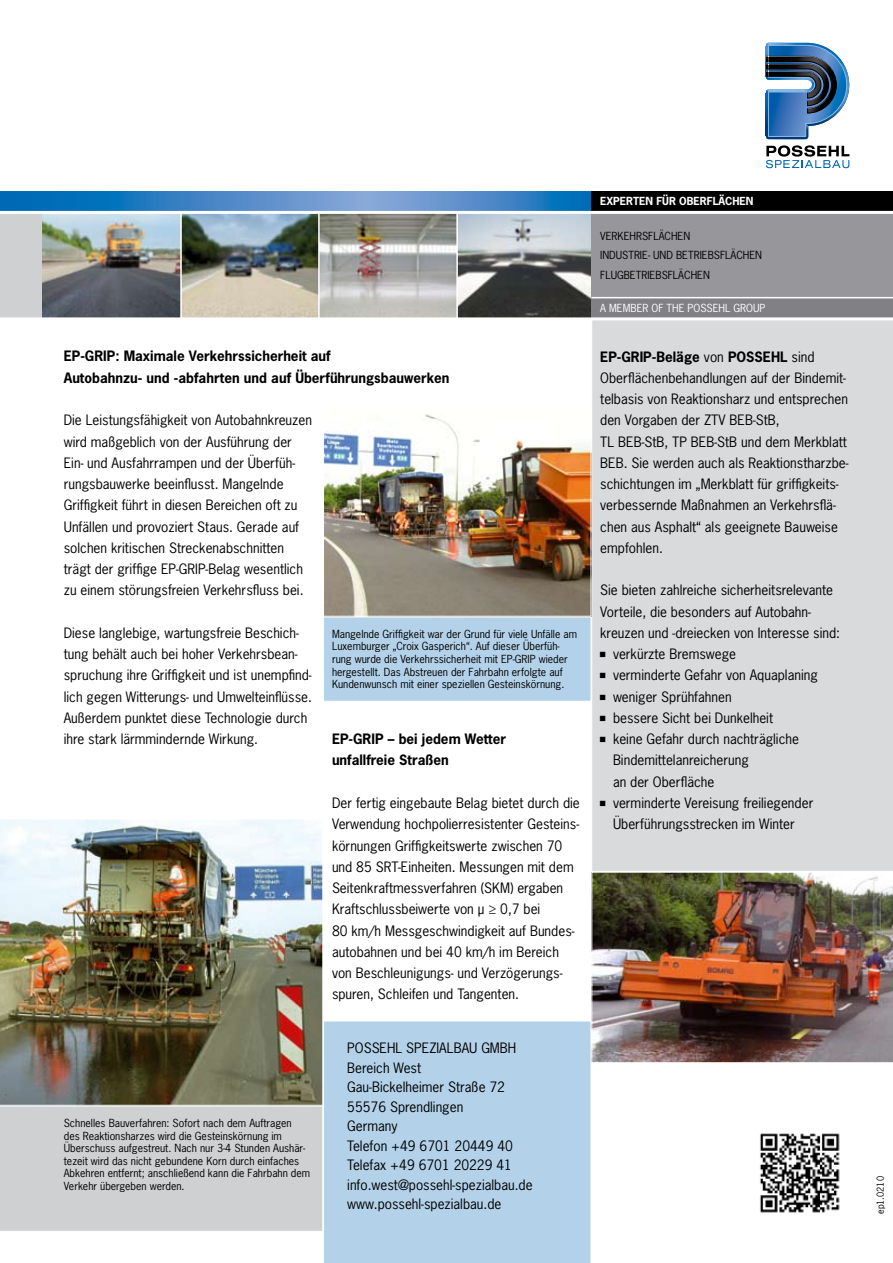
<style>
.page{position:relative;width:893px;height:1263px;background:#fff}
.page>*{position:absolute;margin:0;border:0;box-sizing:border-box;transform-origin:0 0}
.t1{font:13.5px/21.3px "News Gothic Std";color:#000}
.t2{font:700 13.5px/21.3px "News Gothic Std";color:#000}
.t3{font:10.5px/12.6px "News Gothic Std";color:#000}
.t4{font:10.5px "News Gothic Std";color:#fff}
.t5{font:700 10.5px "News Gothic Std";color:#fff}
.t6{font:9px "News Gothic Std";color:#000}
.s1{font-weight:700}
</style>
<div class="page">
<div style="left:323px;top:617px;width:268px;height:85px;background:#b3d2e9;border:1px solid #fff"></div>
<div style="left:324px;top:1021px;width:267px;height:242px;background:#b3d2e9"></div>
<div style="left:591px;top:320px;width:302px;height:551px;background:#d8dadc"></div>
<div style="left:0;top:212px;width:574px;height:107px;background:#ced0d2"></div>
<img style="left:43px;top:214px;width:548px;height:103px">
<hr style="left:180px;top:213px;width:2px;height:106px;background:#fff">
<hr style="left:318px;top:213px;width:2px;height:106px;background:#fff">
<hr style="left:456px;top:213px;width:2px;height:106px;background:#fff">
<svg style="left:0;top:191px;width:591px;height:20px"></svg>
<div style="left:591px;top:191px;width:302px;height:107px;background:#97979b"></div>
<div style="left:591px;top:191px;width:302px;height:21px;background:#000"></div>
<svg style="left:766px;top:145px;width:83px;height:23px"></svg>
<svg style="left:765px;top:43px;width:84px;height:96px"></svg>
<hr style="left:0;top:211px;width:893px;height:3px;background:#fff">
<img style="left:325px;top:414px;width:264px;height:201px">
<div style="left:323px;top:404px;width:268px;height:213px;border:1px solid #fff"></div>
<div style="left:0;top:1106px;width:323px;height:125px;background:#ced0d2"></div>
<img style="left:0;top:819px;width:323px;height:287px">
<img style="left:591px;top:872px;width:302px;height:191px">
<div style="left:591px;top:298px;width:302px;height:21px;background:#818084"></div>
<hr style="left:591px;top:297px;width:302px;height:1px;background:#fff">
<hr style="left:0;top:317px;width:893px;height:3px;background:#fff">
<img style="left:760px;top:1133px;width:80px;height:80px">
<svg style="left:600px;top:652px;width:5px;height:5px"></svg>
<svg style="left:600px;top:673px;width:5px;height:5px"></svg>
<svg style="left:600px;top:694px;width:5px;height:6px"></svg>
<svg style="left:600px;top:716px;width:5px;height:5px"></svg>
<svg style="left:600px;top:737px;width:5px;height:5px"></svg>
<svg style="left:600px;top:801px;width:5px;height:5px"></svg>
<p class="t2" style="left:64px;top:345px;width:387px">EP-GRIP: Maximale Verkehrssicherheit auf<br>Autobahnzu- und -abfahrten und auf Überführungsbauwerken</p>
<p class="t1" style="left:64px;top:409px;width:250px">Die Leistungsfähigkeit von Autobahnkreuzen wird maßgeblich von der Ausführung der Ein- und Ausfahrrampen und der Überfüh&shy;rungsbauwerke beeinflusst. Mangelnde Griffigkeit führt in diesen Bereichen oft zu Unfällen und provoziert Staus. Gerade auf solchen kritischen Streckenabschnitten trägt der griffige EP-GRIP-Belag wesentlich zu einem störungsfreien Verkehrsfluss bei.</p>
<p class="t1" style="left:64px;top:622px;width:250px">Diese langlebige, wartungsfreie Beschich&shy;tung behält auch bei hoher Verkehrsbean&shy;spruchung ihre Griffigkeit und ist unempfind&shy;lich gegen Witterungs- und Umwelteinflüsse.<br>Außerdem punktet diese Technologie durch ihre stark lärmmindernde Wirkung.</p>
<p class="t3" style="left:64px;top:1116px;width:248px">Schnelles Bauverfahren: Sofort nach dem Auftragen des Reaktionsharzes wird die Gesteinskörnung im Überschuss aufgestreut. Nach nur 3-4 Stunden Aushär&shy;tezeit wird das nicht gebundene Korn durch einfaches Abkehren entfernt; anschließend kann die Fahrbahn dem Verkehr übergeben werden.</p>
<p class="t3" style="left:332px;top:627px;width:247px">Mangelnde Griffigkeit war der Grund für viele Unfälle am Luxemburger „Croix Gasperich“. Auf dieser Überfüh&shy;rung wurde die Verkehrssicherheit mit EP-GRIP wieder hergestellt. Das Abstreuen der Fahrbahn erfolgte auf Kundenwunsch mit einer speziellen Gesteinskörnung.</p>
<p class="t2" style="left:332px;top:728px;width:176px">EP-GRIP – bei jedem Wetter unfallfreie Straßen</p>
<p class="t1" style="left:332px;top:792px;width:249px">Der fertig eingebaute Belag bietet durch die Verwendung hochpolierresistenter Gesteins&shy;körnungen Griffigkeitswerte zwischen 70 und 85 SRT-Einheiten. Messungen mit dem Seitenkraftmessverfahren (SKM) ergaben Kraftschlussbeiwerte von μ ≥ 0,7 bei<br>80 km/h Messgeschwindigkeit auf Bundes&shy;autobahnen und bei 40 km/h im Bereich von Beschleunigungs- und Verzögerungs&shy;spuren, Schleifen und Tangenten.</p>
<p class="t1" style="left:347px;top:1038px;width:187px;line-height:19.5px">POSSEHL SPEZIALBAU GMBH<br>Bereich West<br>Gau-Bickelheimer Straße 72<br>55576 Sprendlingen<br>Germany<br>Telefon +49 6701 20449 40<br>Telefax +49 6701 20229 41 info.west@possehl-spezialbau.de www.possehl-spezialbau.de</p>
<p class="t5" style="left:600px;top:194px;width:155px">EXPERTEN FÜR OBERFLÄCHEN</p>
<p class="t3" style="left:600px;top:226px;width:163px;line-height:19.5px">VERKEHRSFLÄCHEN<br>INDUSTRIE- UND BETRIEBSFLÄCHEN<br>FLUGBETRIEBSFLÄCHEN</p>
<p class="t4" style="left:600px;top:302px;width:17px">a member</p>
<p class="t4" style="left:652px;top:302px;width:22px">of the</p>
<p class="t4" style="left:688px;top:302px;width:7px">possehl</p>
<p class="t4" style="left:733px;top:302px;width:8px">group</p>
<p class="t1" style="left:600px;top:346px;width:250px"><span class="s1">EP-GRIP-Beläge</span> von <span class="s1">POSSEHL</span> sind Oberflächenbehandlungen auf der Bindemit&shy;telbasis von Reaktionsharz und entsprechen den Vorgaben der ZTV BEB-StB,<br>TL BEB-StB, TP BEB-StB und dem Merkblatt BEB. Sie werden auch als Reaktionstharzbe&shy;schichtungen im „Merkblatt für griffigkeits&shy;verbessernde Maßnahmen an Verkehrsflä&shy;chen aus Asphalt“ als geeignete Bauweise empfohlen.</p>
<p class="t1" style="left:600px;top:580px;width:234px">Sie bieten zahlreiche sicherheitsrelevante</p>
<p class="t1" style="left:600px;top:601px;width:212px">Vorteile, die besonders auf Autobahn-</p>
<p class="t1" style="left:600px;top:622px;width:241px">kreuzen und -dreiecken von Interesse sind:</p>
<p class="t1" style="left:613px;top:643px;width:125px">verkürzte Bremswege</p>
<p class="t1" style="left:613px;top:664px;width:206px">verminderte Gefahr von Aquaplaning</p>
<p class="t1" style="left:613px;top:686px;width:120px">weniger Sprühfahnen</p>
<p class="t1" style="left:613px;top:707px;width:162px">bessere Sicht bei Dunkelheit</p>
<p class="t1" style="left:613px;top:728px;width:188px">keine Gefahr durch nachträgliche</p>
<p class="t1" style="left:613px;top:750px;width:137px">Bindemittelanreicherung</p>
<p class="t1" style="left:613px;top:771px;width:103px">an der Oberfläche</p>
<p class="t1" style="left:613px;top:792px;width:202px">verminderte Vereisung freiliegender</p>
<p class="t1" style="left:613px;top:813px;width:183px">Überführungsstrecken im Winter</p>
<p class="t6" style="left:874px;top:1214px;width:39px;rotate:-90deg">ep1.0210</p>
</div>
